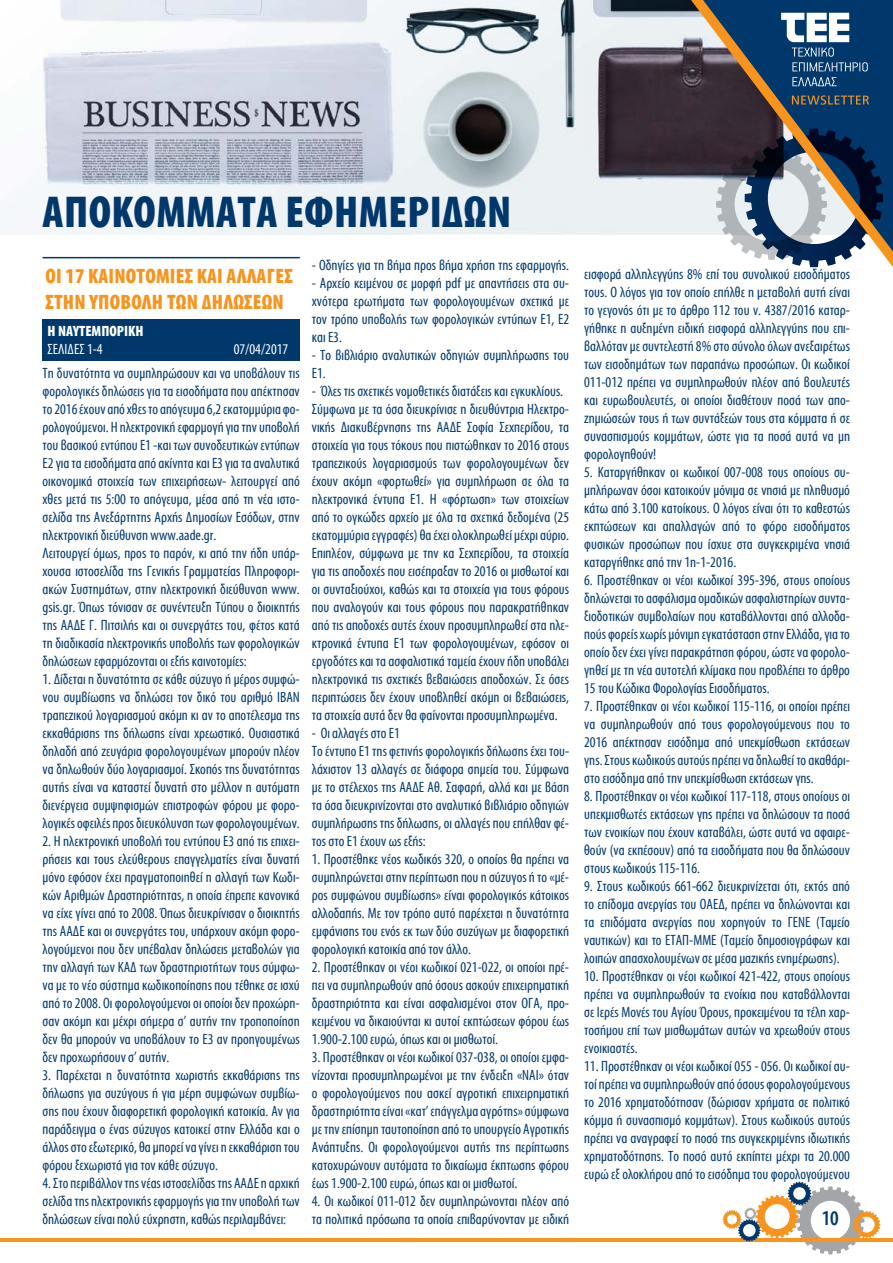
<style>
.page{position:relative;width:893px;height:1263px;background:#fff}
.page>*{position:absolute;margin:0;border:0;box-sizing:border-box;transform-origin:0 0}
.t1{font:700 45px "Myriad Condensed Greek";letter-spacing:.01em;color:#00386c}
.t2{font:700 21px/25.2px "Myriad Condensed Greek";letter-spacing:.01em;color:#f7941e}
.t3{font:500 21px "Myriad Condensed Greek";color:#00386c}
.t4{font:15px/18px "Myriad Condensed Greek";color:#00386c;text-align:justify}
.t5{font:15px "Myriad Condensed Greek";color:#fff}
.t6{font:700 15px "Myriad Condensed Greek";color:#fff}
</style>
<div class="page">
<hr style="left:0;top:1238px;width:893px;height:3px;background:#f7941e">
<svg style="left:723px;top:1182px;width:157px;height:72px"></svg>
<img style="left:0;top:0;width:691px;height:234px">
<svg style="left:691px;top:0;width:202px;height:267px;background:#596778"></svg>
<svg style="left:792px;top:95px;width:77px;height:10px"></svg>
<svg style="left:781px;top:13px;width:87px;height:58px"></svg>
<svg style="left:792px;top:77px;width:45px;height:9px"></svg>
<hr style="left:43px;top:257px;width:257px;height:1px;background:#00386c">
<div style="left:43px;top:320px;width:257px;height:41px;background:#00386c"></div>
<h1 class="t1" style="left:43px;top:189px;width:470px">ΑΠΟΚΟΜΜΑΤΑ ΕΦΗΜΕΡΙΔΩΝ</h1>
<h2 class="t2" style="left:46px;top:264px;width:249px">ΟΙ 17 ΚΑΙΝΟΤΟΜΙΕΣ ΚΑΙ ΑΛΛΑΓΕΣ<br>ΣΤΗΝ ΥΠΟΒΟΛΗ ΤΩΝ ΔΗΛΩΣΕΩΝ</h2>
<p class="t6" style="left:48px;top:324px;width:97px">Η ΝΑΥΤΕΜΠΟΡΙΚΗ</p>
<p class="t5" style="left:48px;top:342px;width:57px">ΣΕΛΙΔΕΣ 1-4</p>
<p class="t5" style="left:234px;top:342px;width:56px">07/04/2017</p>
<p class="t4" style="left:43px;top:365px;width:259px;text-align:left">Τη δυνατότητα να συμπληρώσουν και να υποβάλουν τις φορολογικές δηλώσεις για τα εισοδήματα που απέκτησαν το 2016 έχουν από χθες το απόγευμα 6,2 εκατομμύρια φο&shy;ρολογούμενοι. Η ηλεκτρονική εφαρμογή για την υποβολή του βασικού εντύπου Ε1 -και των συνοδευτικών εντύπων Ε2 για τα εισοδήματα από ακίνητα και Ε3 για τα αναλυτικά οικονομικά στοιχεία των επιχειρήσεων- λειτουργεί από χθες μετά τις 5:00 το απόγευμα, μέσα από τη νέα ιστο&shy;σελίδα της Ανεξάρτητης Αρχής Δημοσίων Εσόδων, στην ηλεκτρονική διεύθυνση www.aade.gr.<br>Λειτουργεί όμως, προς το παρόν, κι από την ήδη υπάρ&shy;χουσα ιστοσελίδα της Γενικής Γραμματείας Πληροφορι&shy;ακών Συστημάτων, στην ηλεκτρονική διεύθυνση www. gsis.gr. Όπως τόνισαν σε συνέντευξη Τύπου ο διοικητής της ΑΑΔΕ Γ. Πιτσιλής και οι συνεργάτες του, φέτος κατά τη διαδικασία ηλεκτρονικής υποβολής των φορολογικών δηλώσεων εφαρμόζονται οι εξής καινοτομίες:</p>
<p class="t4" style="left:43px;top:671px;width:259px">1. Δίδεται η δυνατότητα σε κάθε σύζυγο ή μέρος συμφώ&shy;νου συμβίωσης να δηλώσει τον δικό του αριθμό IΒAN τραπεζικού λογαριασμού ακόμη κι αν το αποτέλεσμα της εκκαθάρισης της δήλωσης είναι χρεωστικό. Ουσιαστικά δηλαδή από ζευγάρια φορολογουμένων μπορούν πλέον να δηλωθούν δύο λογαριασμοί. Σκοπός της δυνατότητας αυτής είναι να καταστεί δυνατή στο μέλλον η αυτόματη διενέργεια συμψηφισμών επιστροφών φόρου με φορο&shy;λογικές οφειλές προς διευκόλυνση των φορολογουμένων.</p>
<p class="t4" style="left:43px;top:833px;width:259px">2. Η ηλεκτρονική υποβολή του εντύπου Ε3 από τις επιχει&shy;ρήσεις και τους ελεύθερους επαγγελματίες είναι δυνατή μόνο εφόσον έχει πραγματοποιηθεί η αλλαγή των Κωδι&shy;κών Αριθμών Δραστηριότητας, η οποία έπρεπε κανονικά να είχε γίνει από το 2008. Όπως διευκρίνισαν ο διοικητής της ΑΑΔΕ και οι συνεργάτες του, υπάρχουν ακόμη φορο&shy;λογούμενοι που δεν υπέβαλαν δηλώσεις μεταβολών για την αλλαγή των ΚΑΔ των δραστηριοτήτων τους σύμφω&shy;να με το νέο σύστημα κωδικοποίησης που τέθηκε σε ισχύ από το 2008. Οι φορολογούμενοι οι οποίοι δεν προχώρη&shy;σαν ακόμη και μέχρι σήμερα σ’ αυτήν την τροποποίηση δεν θα μπορούν να υποβάλουν το Ε3 αν προηγουμένως δεν προχωρήσουν σ’ αυτήν.</p>
<p class="t4" style="left:43px;top:1067px;width:259px">3. Παρέχεται η δυνατότητα χωριστής εκκαθάρισης της δήλωσης για συζύγους ή για μέρη συμφώνων συμβίω&shy;σης που έχουν διαφορετική φορολογική κατοικία. Αν για παράδειγμα ο ένας σύζυγος κατοικεί στην Ελλάδα και ο άλλος στο εξωτερικό, θα μπορεί να γίνει η εκκαθάριση του φόρου ξεχωριστά για τον κάθε σύζυγο.</p>
<p class="t4" style="left:43px;top:1175px;width:259px">4. Στο περιβάλλον της νέας ιστοσελίδας της ΑΑΔΕ η αρχική σελίδα της ηλεκτρονικής εφαρμογής για την υποβολή των δηλώσεων είναι πολύ εύχρηστη, καθώς περιλαμβάνει:</p>
<p class="t4" style="left:312px;top:256px;width:259px">- Οδηγίες για τη βήμα προς βήμα χρήση της εφαρμογής.</p>
<p class="t4" style="left:312px;top:274px;width:259px">- Αρχείο κειμένου σε μορφή pdf με απαντήσεις στα συ&shy;χνότερα ερωτήματα των φορολογουμένων σχετικά με τον τρόπο υποβολής των φορολογικών εντύπων Ε1, Ε2 και Ε3.</p>
<p class="t4" style="left:312px;top:346px;width:259px">- Το βιβλιάριο αναλυτικών οδηγιών συμπλήρωσης του<br>Ε1.</p>
<p class="t4" style="left:312px;top:382px;width:259px;text-align:left">- Όλες τις σχετικές νομοθετικές διατάξεις και εγκυκλίους.<br>Σύμφωνα με τα όσα διευκρίνισε η διευθύντρια Ηλεκτρο&shy;νικής Διακυβέρνησης της ΑΑΔΕ Σοφία Σεχπερίδου, τα στοιχεία για τους τόκους που πιστώθηκαν το 2016 στους τραπεζικούς λογαριασμούς των φορολογουμένων δεν έχουν ακόμη «φορτωθεί» για συμπλήρωση σε όλα τα ηλεκτρονικά έντυπα Ε1. Η «φόρτωση» των στοιχείων από το ογκώδες αρχείο με όλα τα σχετικά δεδομένα (25 εκατομμύρια εγγραφές) θα έχει ολοκληρωθεί μέχρι αύριο.<br>Επιπλέον, σύμφωνα με την κα Σεχπερίδου, τα στοιχεία για τις αποδοχές που εισέπραξαν το 2016 οι μισθωτοί και οι συνταξιούχοι, καθώς και τα στοιχεία για τους φόρους που αναλογούν και τους φόρους που παρακρατήθηκαν από τις αποδοχές αυτές έχουν προσυμπληρωθεί στα ηλε&shy;κτρονικά έντυπα Ε1 των φορολογουμένων, εφόσον οι εργοδότες και τα ασφαλιστικά ταμεία έχουν ήδη υποβάλει ηλεκτρονικά τις σχετικές βεβαιώσεις αποδοχών. Σε όσες περιπτώσεις δεν έχουν υποβληθεί ακόμη οι βεβαιώσεις, τα στοιχεία αυτά δεν θα φαίνονται προσυμπληρωμένα.</p>
<p class="t4" style="left:312px;top:724px;width:259px;text-align:left">- Οι αλλαγές στο Ε1<br>Το έντυπο Ε1 της φετινής φορολογικής δήλωσης έχει του&shy;λάχιστον 13 αλλαγές σε διάφορα σημεία του. Σύμφωνα με το στέλεχος της ΑΑΔΕ Αθ. Σαφαρή, αλλά και με βάση τα όσα διευκρινίζονται στο αναλυτικό βιβλιάριο οδηγιών συμπλήρωσης της δήλωσης, οι αλλαγές που επήλθαν φέ&shy;τος στο Ε1 έχουν ως εξής:</p>
<p class="t4" style="left:312px;top:850px;width:259px">1. Προστέθηκε νέος κωδικός 320, ο οποίος θα πρέπει να συμπληρώνεται στην περίπτωση που η σύζυγος ή το «μέ&shy;ρος συμφώνου συμβίωσης» είναι φορολογικός κάτοικος αλλοδαπής. Με τον τρόπο αυτό παρέχεται η δυνατότητα εμφάνισης του ενός εκ των δύο συζύγων με διαφορετική φορολογική κατοικία από τον άλλο.</p>
<p class="t4" style="left:312px;top:958px;width:259px">2. Προστέθηκαν οι νέοι κωδικοί 021-022, οι οποίοι πρέ&shy;πει να συμπληρωθούν από όσους ασκούν επιχειρηματική δραστηριότητα και είναι ασφαλισμένοι στον ΟΓΑ, προ&shy;κειμένου να δικαιούνται κι αυτοί εκπτώσεων φόρου έως 1.900-2.100 ευρώ, όπως και οι μισθωτοί.</p>
<p class="t4" style="left:312px;top:1048px;width:259px">3. Προστέθηκαν οι νέοι κωδικοί 037-038, οι οποίοι εμφα&shy;νίζονται προσυμπληρωμένοι με την ένδειξη «ΝΑΙ» όταν ο φορολογούμενος που ασκεί αγροτική επιχειρηματική δραστηριότητα είναι «κατ’ επάγγελμα αγρότης» σύμφωνα με την επίσημη ταυτοποίηση από το υπουργείο Αγροτικής Ανάπτυξης. Οι φορολογούμενοι αυτής της περίπτωσης κατοχυρώνουν αυτόματα το δικαίωμα έκπτωσης φόρου έως 1.900-2.100 ευρώ, όπως και οι μισθωτοί.</p>
<p class="t4" style="left:312px;top:1192px;width:259px">4. Οι κωδικοί 011-012 δεν συμπληρώνονται πλέον από τα πολιτικά πρόσωπα τα οποία επιβαρύνονταν με ειδική</p>
<p class="t4" style="left:584px;top:265px;width:267px">εισφορά αλληλεγγύης 8% επί του συνολικού εισοδήματος τους. Ο λόγος για τον οποίο επήλθε η μεταβολή αυτή είναι το γεγονός ότι με το άρθρο 112 του ν. 4387/2016 καταρ&shy;γήθηκε η αυξημένη ειδική εισφορά αλληλεγγύης που επι&shy;βαλλόταν με συντελεστή 8% στο σύνολο όλων ανεξαιρέτως των εισοδημάτων των παραπάνω προσώπων. Οι κωδικοί 011-012 πρέπει να συμπληρωθούν πλέον από βουλευτές και ευρωβουλευτές, οι οποίοι διαθέτουν ποσά των απο&shy;ζημιώσεών τους ή των συντάξεών τους στα κόμματα ή σε συνασπισμούς κομμάτων, ώστε για τα ποσά αυτά να μη φορολογηθούν!</p>
<p class="t4" style="left:584px;top:463px;width:267px">5. Καταργήθηκαν οι κωδικοί 007-008 τους οποίους συ&shy;μπλήρωναν όσοι κατοικούν μόνιμα σε νησιά με πληθυσμό κάτω από 3.100 κατοίκους. Ο λόγος είναι ότι το καθεστώς εκπτώσεων και απαλλαγών από το φόρο εισοδήματος φυσικών προσώπων που ίσχυε στα συγκεκριμένα νησιά καταργήθηκε από την 1η-1-2016.</p>
<p class="t4" style="left:584px;top:571px;width:267px">6. Προστέθηκαν οι νέοι κωδικοί 395-396, στους οποίους δηλώνεται το ασφάλισμα ομαδικών ασφαλιστηρίων συντα&shy;ξιοδοτικών συμβολαίων που καταβάλλονται από αλλοδα&shy;πούς φορείς χωρίς μόνιμη εγκατάσταση στην Ελλάδα, για το οποίο δεν έχει γίνει παρακράτηση φόρου, ώστε να φορολο&shy;γηθεί με τη νέα αυτοτελή κλίμακα που προβλέπει το άρθρο 15 του Κώδικα Φορολογίας Εισοδήματος.</p>
<p class="t4" style="left:584px;top:697px;width:267px">7. Προστέθηκαν οι νέοι κωδικοί 115-116, οι οποίοι πρέπει να συμπληρωθούν από τους φορολογούμενους που το 2016 απέκτησαν εισόδημα από υπεκμίσθωση εκτάσεων γης. Στους κωδικούς αυτούς πρέπει να δηλωθεί το ακαθάρι&shy;στο εισόδημα από την υπεκμίσθωση εκτάσεων γης.</p>
<p class="t4" style="left:584px;top:787px;width:267px">8. Προστέθηκαν οι νέοι κωδικοί 117-118, στους οποίους οι υπεκμισθωτές εκτάσεων γης πρέπει να δηλώσουν τα ποσά των ενοικίων που έχουν καταβάλει, ώστε αυτά να αφαιρε&shy;θούν (να εκπέσουν) από τα εισοδήματα που θα δηλώσουν στους κωδικούς 115-116.</p>
<p class="t4" style="left:584px;top:877px;width:267px">9. Στους κωδικούς 661-662 διευκρινίζεται ότι, εκτός από το επίδομα ανεργίας του ΟΑΕΔ, πρέπει να δηλώνονται και τα επιδόματα ανεργίας που χορηγούν το ΓΕΝΕ (Ταμείο ναυτικών) και το ΕΤΑΠ-ΜΜΕ (Ταμείο δημοσιογράφων και λοιπών απασχολουμένων σε μέσα μαζικής ενημέρωσης).</p>
<p class="t4" style="left:584px;top:967px;width:267px">10. Προστέθηκαν οι νέοι κωδικοί 421-422, στους οποίους πρέπει να συμπληρωθούν τα ενοίκια που καταβάλλονται σε Ιερές Μονές του Αγίου Όρους, προκειμένου τα τέλη χαρ&shy;τοσήμου επί των μισθωμάτων αυτών να χρεωθούν στους ενοικιαστές.</p>
<p class="t4" style="left:584px;top:1057px;width:267px">11. Προστέθηκαν οι νέοι κωδικοί 055 - 056. Οι κωδικοί αυ&shy;τοί πρέπει να συμπληρωθούν από όσους φορολογούμενους το 2016 χρηματοδότησαν (δώρισαν χρήματα σε πολιτικό κόμμα ή συνασπισμό κομμάτων). Στους κωδικούς αυτούς πρέπει να αναγραφεί το ποσό της συγκεκριμένης ιδιωτικής χρηματοδότησης. Το ποσό αυτό εκπίπτει μέχρι τα 20.000 ευρώ εξ ολοκλήρου από το εισόδημα του φορολογούμενου</p>
<h2 class="t3" style="left:822px;top:1208px;width:19px">10</h2>
</div>
